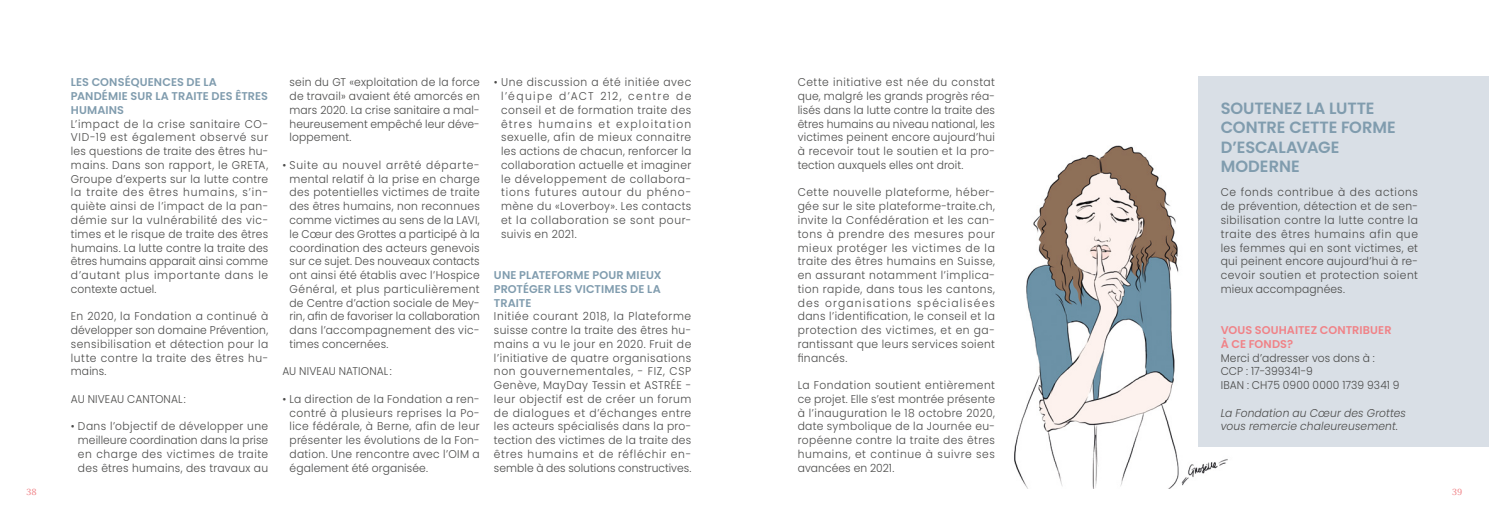
<style>
.page{position:relative;width:1489px;height:525px;background:#fff}
.page>*{position:absolute;margin:0;border:0;box-sizing:border-box;transform-origin:0 0}
.t1{font:600 16.25px/19.5px "Poppins";letter-spacing:-.005em;color:#809cae}
.t2{font:300 11.25px/13.8px "Poppins";letter-spacing:.025em;color:#4a4a49;text-align:justify;scale:.95 1}
.t3{font:600 11.25px/13.8px "Poppins";letter-spacing:.01em;color:#809cae}
.t4{font:italic 300 11.25px/13.8px "Poppins";letter-spacing:.01em;color:#4a4a49;scale:.95 1}
.t5{font:300 11.25px "Poppins";letter-spacing:.005em;color:#4a4a49;scale:.95 1}
.t6{font:600 11.25px/13.8px "Poppins";letter-spacing:.005em;color:#f08287}
.t7{font:500 8.75px "Arima Madurai";color:#f08287}
</style>
<div class="page">
<img style="left:1014px;top:145px;width:217px;height:343px">
<div style="left:1198px;top:76px;width:290px;height:370px;background:#d9dfe6"></div>
<p class="t7" style="left:26px;top:488px;width:12px">38</p>
<p class="t3" style="left:71px;top:76px;width:199px">LES CONSÉQUENCES DE LA<br>PANDÉMIE SUR LA TRAITE DES ÊTRES<br>HUMAINS</p>
<p class="t2" style="left:71px;top:117px;width:209px">L’impact de la crise sanitaire CO-VID-19 est également observé sur les questions de traite des êtres hu&shy;mains. Dans son rapport, le GRETA, Groupe d’experts sur la lutte contre la traite des êtres humains, s’in&shy;quiète ainsi de l’impact de la pan&shy;démie sur la vulnérabilité des vic&shy;times et le risque de traite des êtres humains. La lutte contre la traite des êtres humains apparait ainsi comme d’autant plus importante dans le contexte actuel.</p>
<p class="t2" style="left:71px;top:309px;width:209px">En 2020, la Fondation a continué à développer son domaine Prévention, sensibilisation et détection pour la lutte contre la traite des êtres hu&shy;mains.</p>
<p class="t5" style="left:71px;top:392px;width:122px">AU NIVEAU CANTONAL :</p>
<p class="t2" style="left:78px;top:419px;width:202px;text-indent:-7px">• Dans l’objectif de développer une meilleure coordination dans la prise en charge des victimes de traite des êtres humains, des travaux au</p>
<p class="t2" style="left:289px;top:76px;width:202px">sein du GT «exploitation de la force de travail» avaient été amorcés en mars 2020. La crise sanitaire a mal&shy;heureusement empêché leur déve&shy;loppement.</p>
<p class="t2" style="left:289px;top:158px;width:202px;text-indent:-7px">• Suite au nouvel arrêté départe&shy;mental relatif à la prise en charge des potentielles victimes de traite des êtres humains, non reconnues comme victimes au sens de la LAVI, le Cœur des Grottes a participé à la coordination des acteurs genevois sur ce sujet. Des nouveaux contacts ont ainsi été établis avec l’Hospice Général, et plus particulièrement de Centre d’action sociale de Mey&shy;rin, afin de favoriser la collaboration dans l’accompagnement des vic&shy;times concernées.</p>
<p class="t5" style="left:282px;top:364px;width:116px">AU NIVEAU NATIONAL :</p>
<p class="t2" style="left:289px;top:392px;width:202px;text-indent:-7px">• La direction de la Fondation a ren&shy;contré à plusieurs reprises la Po&shy;lice fédérale, à Berne, afin de leur présenter les évolutions de la Fon&shy;dation. Une rencontre avec l’OIM a également été organisée.</p>
<p class="t2" style="left:501px;top:76px;width:202px;text-indent:-7px">• Une discussion a été initiée avec l’équipe d’ACT 212, centre de conseil et de formation traite des êtres humains et exploitation sexuelle, afin de mieux connaitre les actions de chacun, renforcer la collaboration actuelle et imaginer le développement de collabora&shy;tions futures autour du phéno&shy;mène du «Loverboy». Les contacts et la collaboration se sont pour&shy;suivis en 2021.</p>
<p class="t3" style="left:494px;top:268px;width:169px;text-align:justify">UNE PLATEFORME POUR MIEUX PROTÉGER LES VICTIMES DE LA TRAITE</p>
<p class="t2" style="left:494px;top:309px;width:209px">Initiée courant 2018, la Plateforme suisse contre la traite des êtres hu&shy;mains a vu le jour en 2020. Fruit de l’initiative de quatre organisations non gouvernementales, - FIZ, CSP Genève, MayDay Tessin et ASTRÉE - leur objectif est de créer un forum de dialogues et d’échanges entre les acteurs spécialisés dans la pro&shy;tection des victimes de la traite des êtres humains et de réfléchir en&shy;semble à des solutions constructives.</p>
<p class="t2" style="left:797px;top:76px;width:209px">Cette initiative est née du constat que, malgré les grands progrès réa&shy;lisés dans la lutte contre la traite des êtres humains au niveau national, les victimes peinent encore aujourd’hui à recevoir tout le soutien et la pro&shy;tection auxquels elles ont droit.</p>
<p class="t2" style="left:797px;top:186px;width:209px">Cette nouvelle plateforme, héber&shy;gée sur le site plateforme-traite.ch, invite la Confédération et les can&shy;tons à prendre des mesures pour mieux protéger les victimes de la traite des êtres humains en Suisse, en assurant notamment l’implica&shy;tion rapide, dans tous les cantons, des organisations spécialisées dans l’identification, le conseil et la protection des victimes, et en ga&shy;rantissant que leurs services soient financés.</p>
<p class="t2" style="left:797px;top:378px;width:209px">La Fondation soutient entièrement ce projet. Elle s’est montrée présente à l’inauguration le 18 octobre 2020, date symbolique de la Journée eu&shy;ropéenne contre la traite des êtres humains, et continue à suivre ses avancées en 2021.</p>
<h1 class="t1" style="left:1220px;top:99px;width:176px">SOUTENEZ LA LUTTE<br>CONTRE CETTE FORME<br>D’ESCALAVAGE<br>MODERNE</h1>
<p class="t2" style="left:1220px;top:186px;width:209px">Ce fonds contribue à des actions de prévention, détection et de sen&shy;sibilisation contre la lutte contre la traite des êtres humains afin que les femmes qui en sont victimes, et qui peinent encore aujourd’hui à re&shy;cevoir soutien et protection soient mieux accompagnées.</p>
<p class="t6" style="left:1220px;top:323px;width:172px">VOUS SOUHAITEZ CONTRIBUER<br>À CE FONDS?</p>
<p class="t2" style="left:1220px;top:351px;width:190px;text-align:left">Merci d’adresser vos dons à :<br>CCP : 17-399341-9<br>IBAN : CH75 0900 0000 1739 9341 9</p>
<p class="t4" style="left:1220px;top:406px;width:196px">La Fondation au Cœur des Grottes vous remercie chaleureusement.</p>
<p class="t7" style="left:1452px;top:488px;width:12px">39</p>
</div>
